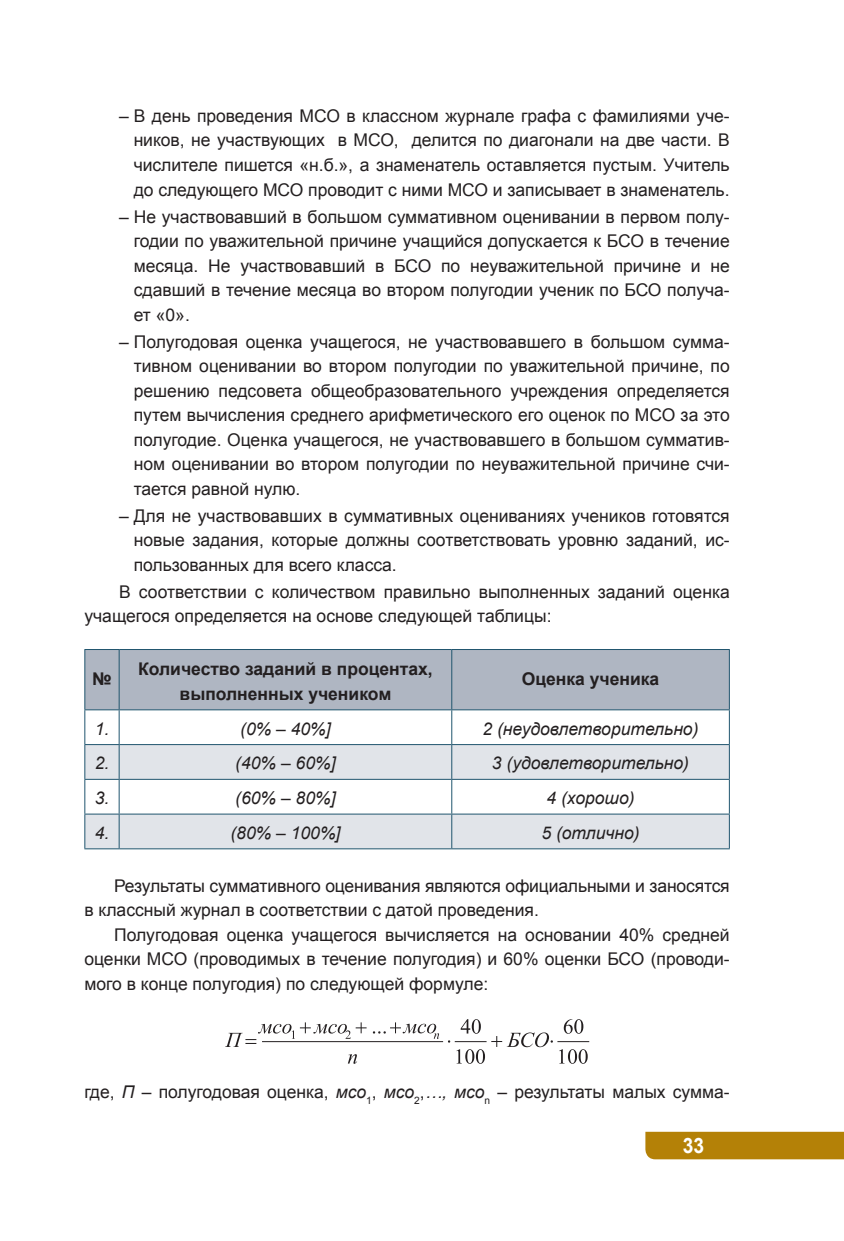
<style>
.page{position:relative;width:844px;height:1241px;background:#fff}
.page>*{position:absolute;margin:0;border:0;box-sizing:border-box;transform-origin:0 0}
.t1{font:700 21.18px "Arial";color:#fff;scale:.91 1}
.t2{font:17.5px/24.5px "Arial";color:#231f20;text-align:justify}
.t3{font:italic 17.5px "Arial";color:#231f20}
.t4{font:700 17.5px/24.8px "Arial";color:#231f20;text-align:center}
.s1{font-style:italic}
</style>
<div class="page">
<div style="left:645px;top:1131px;width:198px;height:28px;background:#b48107"></div>
<div style="left:85px;top:650px;width:643px;height:59px;background:#afb6c2"></div>
<svg style="left:85px;top:745px;width:643px;height:103px;fill:#e1e4e9"></svg>
<hr style="left:84px;top:649px;width:35px;height:1px;background:#20556e">
<hr style="left:84px;top:650px;width:1px;height:59px;background:#20556e">
<hr style="left:119px;top:649px;width:332px;height:1px;background:#20556e">
<hr style="left:119px;top:650px;width:1px;height:59px;background:#20556e">
<hr style="left:451px;top:649px;width:278px;height:1px;background:#20556e">
<hr style="left:451px;top:650px;width:1px;height:59px;background:#20556e">
<hr style="left:728px;top:650px;width:1px;height:59px;background:#20556e">
<hr style="left:84px;top:709px;width:35px;height:1px;background:#20556e">
<hr style="left:84px;top:710px;width:1px;height:34px;background:#20556e">
<hr style="left:119px;top:709px;width:332px;height:1px;background:#20556e">
<hr style="left:119px;top:710px;width:1px;height:34px;background:#20556e">
<hr style="left:451px;top:709px;width:278px;height:1px;background:#20556e">
<hr style="left:451px;top:710px;width:1px;height:34px;background:#20556e">
<hr style="left:728px;top:710px;width:1px;height:34px;background:#20556e">
<hr style="left:84px;top:744px;width:35px;height:1px;background:#20556e">
<hr style="left:84px;top:745px;width:1px;height:33px;background:#20556e">
<hr style="left:119px;top:744px;width:332px;height:1px;background:#20556e">
<hr style="left:119px;top:745px;width:1px;height:33px;background:#20556e">
<hr style="left:451px;top:744px;width:278px;height:1px;background:#20556e">
<hr style="left:451px;top:745px;width:1px;height:33px;background:#20556e">
<hr style="left:728px;top:745px;width:1px;height:33px;background:#20556e">
<hr style="left:84px;top:778px;width:35px;height:1px;background:#20556e">
<hr style="left:84px;top:779px;width:1px;height:34px;background:#20556e">
<hr style="left:119px;top:778px;width:332px;height:1px;background:#20556e">
<hr style="left:119px;top:779px;width:1px;height:34px;background:#20556e">
<hr style="left:451px;top:778px;width:278px;height:1px;background:#20556e">
<hr style="left:451px;top:779px;width:1px;height:34px;background:#20556e">
<hr style="left:728px;top:779px;width:1px;height:34px;background:#20556e">
<hr style="left:84px;top:813px;width:35px;height:1px;background:#20556e">
<hr style="left:84px;top:814px;width:1px;height:34px;background:#20556e">
<hr style="left:119px;top:813px;width:332px;height:1px;background:#20556e">
<hr style="left:119px;top:814px;width:1px;height:34px;background:#20556e">
<hr style="left:451px;top:813px;width:278px;height:1px;background:#20556e">
<hr style="left:451px;top:814px;width:1px;height:34px;background:#20556e">
<hr style="left:728px;top:814px;width:1px;height:34px;background:#20556e">
<hr style="left:84px;top:848px;width:35px;height:1px;background:#20556e">
<hr style="left:119px;top:848px;width:332px;height:1px;background:#20556e">
<hr style="left:451px;top:848px;width:278px;height:1px;background:#20556e">
<hr style="left:557px;top:1040px;width:32px;height:1px;background:#231f20">
<hr style="left:454px;top:1040px;width:32px;height:1px;background:#231f20">
<hr style="left:262px;top:1040px;width:181px;height:1px;background:#231f20">
<svg style="left:348px;top:1054px;width:9px;height:9px"></svg>
<svg style="left:460px;top:1019px;width:20px;height:14px"></svg>
<svg style="left:456px;top:1049px;width:29px;height:14px"></svg>
<svg style="left:563px;top:1019px;width:20px;height:14px"></svg>
<svg style="left:559px;top:1049px;width:28px;height:14px"></svg>
<svg style="left:373px;top:1022px;width:66px;height:16px"></svg>
<svg style="left:491px;top:1032px;width:61px;height:15px"></svg>
<svg style="left:227px;top:1022px;width:139px;height:24px"></svg>
<p class="t2" style="left:134px;top:104px;width:597px;text-indent:-15px">– В день проведения МСО в классном журнале графа с фамилиями уче&shy;ников, не участвующих в МСО, делится по диагонали на две части. В числителе пишется «н.б.», а знаменатель оставляется пустым. Учитель до следующего МСО проводит с ними МСО и записывает в знаменатель.</p>
<p class="t2" style="left:134px;top:204px;width:597px;text-indent:-15px">– Не участвовавший в большом суммативном оценивании в первом полу&shy;годии по уважительной причине учащийся допускается к БСО в течение месяца. Не участвовавший в БСО по неуважительной причине и не сдавший в течение месяца во втором полугодии ученик по БСО получа&shy;ет «0».</p>
<p class="t2" style="left:134px;top:329px;width:597px;text-indent:-15px">– Полугодовая оценка учащегося, не участвовавшего в большом сумма&shy;тивном оценивании во втором полугодии по уважительной причине, по решению педсовета общеобразовательного учреждения определяется путем вычисления среднего арифметического его оценок по МСО за это полугодие. Оценка учащегося, не участвовавшего в большом сумматив&shy;ном оценивании во втором полугодии по неуважительной причине счи&shy;тается равной нулю.</p>
<p class="t2" style="left:134px;top:503px;width:597px;text-indent:-15px">– Для не участвовавших в суммативных оцениваниях учеников готовятся новые задания, которые должны соответствовать уровню заданий, ис&shy;пользованных для всего класса.</p>
<p class="t2" style="left:84px;top:579px;width:646px;text-indent:35px">В соответствии с количеством правильно выполненных заданий оценка учащегося определяется на основе следующей таблицы:</p>
<p class="t4" style="left:92px;top:667px;width:21px">№</p>
<p class="t4" style="left:138px;top:657px;width:296px">Количество заданий в процентах, выполненных учеником</p>
<p class="t4" style="left:521px;top:667px;width:139px">Оценка ученика</p>
<p class="t3" style="left:95px;top:717px;width:16px">1.</p>
<p class="t3" style="left:240px;top:717px;width:92px">(0% – 40%]</p>
<p class="t3" style="left:482px;top:717px;width:217px">2 (неудовлетворительно)</p>
<p class="t3" style="left:95px;top:751px;width:16px">2.</p>
<p class="t3" style="left:235px;top:751px;width:102px">(40% – 60%]</p>
<p class="t3" style="left:492px;top:751px;width:199px">3 (удовлетворительно)</p>
<p class="t3" style="left:95px;top:786px;width:16px">3.</p>
<p class="t3" style="left:235px;top:786px;width:102px">(60% – 80%]</p>
<p class="t3" style="left:546px;top:786px;width:90px">4 (хорошо)</p>
<p class="t3" style="left:95px;top:821px;width:16px">4.</p>
<p class="t3" style="left:230px;top:821px;width:111px">(80% – 100%]</p>
<p class="t3" style="left:541px;top:821px;width:100px">5 (отлично)</p>
<p class="t2" style="left:84px;top:873px;width:646px;text-indent:30px">Результаты суммативного оценивания являются официальными и заносятся в классный журнал в соответствии с датой проведения.</p>
<p class="t2" style="left:84px;top:922px;width:646px;text-indent:30px">Полугодовая оценка учащегося вычисляется на основании 40% средней оценки МСО (проводимых в течение полугодия) и 60% оценки БСО (проводи&shy;мого в конце полугодия) по следующей формуле:</p>
<p class="t2" style="left:84px;top:1079px;width:646px">где, <span class="s1">П</span> – полугодовая оценка, <span class="s1">мсо</span><sub>1</sub>, <span class="s1">мсо</span><sub>2</sub>,<span class="s1">…, мсо</span><sub>n</sub> – результаты малых сумма-</p>
<p class="t1" style="left:682px;top:1131px;width:25px">33</p>
</div>
